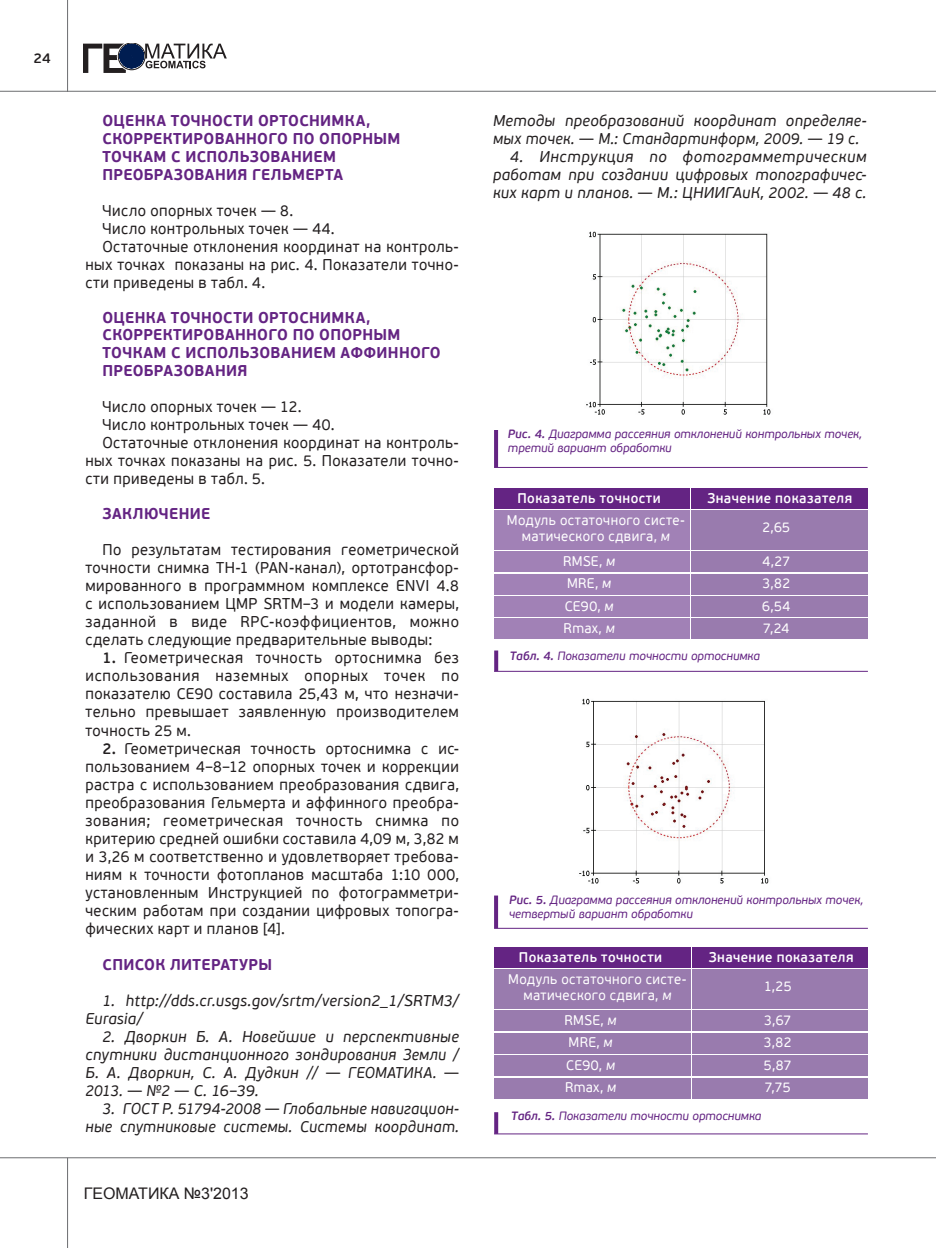
<style>
.page{position:relative;width:936px;height:1248px;background:#fff}
.page>*{position:absolute;margin:0;border:0;box-sizing:border-box;transform-origin:0 0}
.t1{font:16px "Arial";color:#231f20}
.tekst{font:15.6px/18px "PF Beau Sans Pro";letter-spacing:.03em;color:#231f20;text-align:justify;scale:.95 1}
.tekst-2{font:italic 15.6px/18px "PF Beau Sans Pro";letter-spacing:.025em;color:#231f20}
.tekst-3{font:700 15.6px "PF Beau Sans Pro";letter-spacing:.02em;color:#642483;scale:.95 1}
.tekst-4{font:italic 15.6px/18px "PF Beau Sans Pro";letter-spacing:.025em;color:#231f20;text-align:right;scale:.96 1}
.tekst-5{font:14px/16px "PF Beau Sans Pro";letter-spacing:.03em;color:#fff;text-align:center;scale:.95 1}
.tekst-6{font:600 14px "PF Beau Sans Pro";letter-spacing:.035em;color:#fff;scale:.95 1}
.t2{font:600 14px "PF Beau Sans Pro";color:#231f20}
.t3{font:italic 12px/14px "PF Beau Sans Pro";color:#642483}
.s1{font-weight:600}
.s2{font-style:normal}
.s3{font-style:italic}
</style>
<div class="page">
<hr style="left:0;top:91px;width:935px;height:1px;background:#6c6d70">
<hr style="left:0;top:1157px;width:935px;height:1px;background:#6c6d70">
<hr style="left:67px;top:0;width:1px;height:92px;background:#6c6d70">
<hr style="left:67px;top:1157px;width:1px;height:90px;background:#6c6d70">
<svg style="left:84px;top:44px;width:143px;height:29px"></svg>
<div style="left:120px;top:44px;width:23px;height:24px;border:1px solid #001d51;border-radius:50%"></div>
<img style="left:586px;top:231px;width:185px;height:184px">
<hr style="left:494px;top:467px;width:373px;height:1px;background:#642483">
<svg style="left:494px;top:430px;width:4px;height:37px"></svg>
<div style="left:494px;top:488px;width:195px;height:20px;background:#642483"></div>
<div style="left:494px;top:510px;width:195px;height:39px;background:#a181b6"></div>
<div style="left:494px;top:551px;width:195px;height:21px;background:#a181b6"></div>
<div style="left:494px;top:596px;width:195px;height:20px;background:#a181b6"></div>
<div style="left:494px;top:574px;width:195px;height:20px;background:#a181b6"></div>
<div style="left:494px;top:618px;width:195px;height:21px;background:#a181b6"></div>
<div style="left:691px;top:488px;width:176px;height:20px;background:#642483"></div>
<div style="left:691px;top:510px;width:176px;height:39px;background:#997bae"></div>
<div style="left:691px;top:551px;width:176px;height:21px;background:#997bae"></div>
<div style="left:691px;top:596px;width:176px;height:20px;background:#997bae"></div>
<div style="left:691px;top:574px;width:176px;height:20px;background:#997bae"></div>
<div style="left:691px;top:618px;width:176px;height:21px;background:#997bae"></div>
<hr style="left:494px;top:670px;width:373px;height:1px;background:#642483">
<svg style="left:494px;top:650px;width:4px;height:21px"></svg>
<img style="left:579px;top:698px;width:190px;height:186px">
<hr style="left:494px;top:927px;width:373px;height:1px;background:#642483">
<svg style="left:494px;top:895px;width:4px;height:33px"></svg>
<div style="left:494px;top:947px;width:196px;height:20px;background:#642483"></div>
<div style="left:494px;top:969px;width:196px;height:39px;background:#997bae"></div>
<div style="left:494px;top:1010px;width:196px;height:21px;background:#997bae"></div>
<div style="left:494px;top:1055px;width:196px;height:20px;background:#997bae"></div>
<div style="left:494px;top:1033px;width:196px;height:20px;background:#997bae"></div>
<div style="left:494px;top:1077px;width:196px;height:21px;background:#997bae"></div>
<div style="left:692px;top:947px;width:175px;height:20px;background:#642483"></div>
<div style="left:692px;top:969px;width:175px;height:39px;background:#997bae"></div>
<div style="left:692px;top:1010px;width:175px;height:21px;background:#997bae"></div>
<div style="left:692px;top:1055px;width:175px;height:20px;background:#997bae"></div>
<div style="left:692px;top:1033px;width:175px;height:20px;background:#997bae"></div>
<div style="left:692px;top:1077px;width:175px;height:21px;background:#997bae"></div>
<hr style="left:494px;top:1133px;width:373px;height:1px;background:#642483">
<svg style="left:494px;top:1112px;width:4px;height:21px"></svg>
<p class="t2" style="left:34px;top:50px;width:19px">24</p>
<p class="tekst-3" style="left:102px;top:111px;width:283px">ОЦЕНКА ТОЧНОСТИ ОРТОСНИМКА,</p>
<p class="tekst-3" style="left:102px;top:129px;width:315px">СКОРРЕКТИРОВАННОГО ПО ОПОРНЫМ</p>
<p class="tekst-3" style="left:102px;top:146px;width:247px">ТОЧКАМ С ИСПОЛЬЗОВАНИЕМ</p>
<p class="tekst-3" style="left:102px;top:164px;width:255px">ПРЕОБРАЗОВАНИЯ ГЕЛЬМЕРТА</p>
<p class="tekst" style="left:102px;top:201px;width:202px">Число опорных точек — 8.</p>
<p class="tekst" style="left:102px;top:219px;width:246px">Число контрольных точек — 44.</p>
<p class="tekst" style="left:85px;top:237px;width:394px;text-indent:17px">Остаточные отклонения координат на контроль&shy;ных точках показаны на рис. 4. Показатели точно&shy;сти приведены в табл. 4.</p>
<p class="tekst-3" style="left:102px;top:308px;width:283px">ОЦЕНКА ТОЧНОСТИ ОРТОСНИМКА,</p>
<p class="tekst-3" style="left:102px;top:325px;width:315px">СКОРРЕКТИРОВАННОГО ПО ОПОРНЫМ</p>
<p class="tekst-3" style="left:102px;top:343px;width:357px">ТОЧКАМ С ИСПОЛЬЗОВАНИЕМ АФФИННОГО</p>
<p class="tekst-3" style="left:102px;top:360px;width:154px">ПРЕОБРАЗОВАНИЯ</p>
<p class="tekst" style="left:102px;top:397px;width:211px">Число опорных точек — 12.</p>
<p class="tekst" style="left:102px;top:415px;width:246px">Число контрольных точек — 40.</p>
<p class="tekst" style="left:85px;top:433px;width:394px;text-indent:17px">Остаточные отклонения координат на контроль&shy;ных точках показаны на рис. 5. Показатели точно&shy;сти приведены в табл. 5.</p>
<p class="tekst-3" style="left:102px;top:504px;width:115px">ЗАКЛЮЧЕНИЕ</p>
<p class="tekst" style="left:85px;top:541px;width:394px;text-indent:17px">По результатам тестирования геометрической точности снимка TH-1 (PAN-канал), ортотрансфор&shy;мированного в программном комплексе ENVI 4.8 с использованием ЦМР SRTM–3 и модели камеры, заданной в виде RPC-коэффициентов, можно сделать следующие предварительные выводы:</p>
<p class="tekst" style="left:85px;top:649px;width:394px;text-indent:17px"><span class="s1">1.</span> Геометрическая точность ортоснимка без использования наземных опорных точек по показателю CE90 составила 25,43 м, что незначи&shy;тельно превышает заявленную производителем точность 25 м.</p>
<p class="tekst" style="left:85px;top:739px;width:395px;text-indent:17px"><span class="s1">2.</span> Геометрическая точность ортоснимка с ис&shy;пользованием 4–8–12 опорных точек и коррекции растра с использованием преобразования сдвига, преобразования Гельмерта и аффинного преобра&shy;зования; геометрическая точность снимка по критерию средней ошибки составила 4,09 м, 3,82 м и 3,26 м соответственно и удовлетворяет требова&shy;ниям к точности фотопланов масштаба 1:10 000, установленным Инструкцией по фотограмметри&shy;ческим работам при создании цифровых топогра&shy;фических карт и планов [4].</p>
<p class="tekst-3" style="left:102px;top:954px;width:180px">СПИСОК ЛИТЕРАТУРЫ</p>
<p class="tekst-2" style="left:85px;top:991px;width:375px;text-indent:17px">1. http://dds.cr.usgs.gov/srtm/version2_1/SRTM3/<br>Eurasia/</p>
<p class="tekst-2" style="left:85px;top:1027px;width:375px;text-align:justify;text-indent:17px">2. Дворкин Б. А. Новейшие и перспективные спутники дистанционного зондирования Земли / Б. А. Дворкин, С. А. Дудкин // <span class="s2">—</span> ГЕОМАТИКА. <span class="s2">— </span>2013. <span class="s2">—</span> №2 <span class="s2">—</span> С. 16–39.</p>
<p class="tekst-4" style="left:85px;top:1099px;width:390px">3. ГОСТ Р. 51794-2008 ― Глобальные навигацион&shy;ные спутниковые системы. Системы координат.</p>
<p class="t1" style="left:84px;top:1182px;width:166px">ГЕОМАТИКА №3'2013</p>
<p class="tekst-2" style="left:493px;top:112px;width:375px">Методы преобразований координат определяе&shy;мых точек. <span class="s2">—</span> М.: Стандартинформ, 2009. <span class="s2">—</span> 19 с.</p>
<p class="tekst-2" style="left:493px;top:148px;width:375px;text-align:justify;text-indent:17px">4. Инструкция по фотограмметрическим работам при создании цифровых топографичес&shy;ких карт и планов. <span class="s2">—</span> М.: ЦНИИГАиК, 2002. <span class="s2">—</span> 48 с.</p>
<p class="t3" style="left:508px;top:427px;width:355px"><span class="s1">Рис. 4.</span> Диаграмма рассеяния отклонений контрольных точек, третий вариант обработки</p>
<p class="tekst-6" style="left:707px;top:489px;width:154px">Значение показателя</p>
<p class="tekst-5" style="left:762px;top:519px;width:30px">2,65</p>
<p class="tekst-5" style="left:762px;top:553px;width:31px">4,27</p>
<p class="tekst-5" style="left:762px;top:598px;width:31px">6,54</p>
<p class="tekst-6" style="left:517px;top:489px;width:152px">Показатель точности</p>
<p class="tekst-5" style="left:507px;top:512px;width:189px">Модуль остаточного систе&shy;матического сдвига, <span class="s3">м</span></p>
<p class="tekst-5" style="left:563px;top:553px;width:56px">RMSE, <span class="s3">м</span></p>
<p class="tekst-5" style="left:564px;top:598px;width:53px">CE90, <span class="s3">м</span></p>
<p class="tekst-5" style="left:567px;top:575px;width:48px">MRE, <span class="s3">м</span></p>
<p class="tekst-5" style="left:563px;top:620px;width:55px">Rmax, <span class="s3">м</span></p>
<p class="tekst-5" style="left:762px;top:575px;width:31px">3,82</p>
<p class="tekst-5" style="left:763px;top:620px;width:29px">7,24</p>
<p class="t3" style="left:509px;top:648px;width:252px"><span class="s1">Табл. 4.</span> Показатели точности ортоснимка</p>
<p class="t3" style="left:509px;top:893px;width:355px"><span class="s1">Рис. 5.</span> Диаграмма рассеяния отклонений контрольных точек, четвертый вариант обработки</p>
<p class="tekst-6" style="left:708px;top:948px;width:154px">Значение показателя</p>
<p class="tekst-5" style="left:764px;top:978px;width:30px">1,25</p>
<p class="tekst-5" style="left:764px;top:1012px;width:30px">3,67</p>
<p class="tekst-5" style="left:763px;top:1057px;width:31px">5,87</p>
<p class="tekst-6" style="left:519px;top:948px;width:152px">Показатель точности</p>
<p class="tekst-5" style="left:508px;top:971px;width:189px">Модуль остаточного систе&shy;матического сдвига, <span class="s3">м</span></p>
<p class="tekst-5" style="left:564px;top:1012px;width:56px">RMSE, <span class="s3">м</span></p>
<p class="tekst-5" style="left:566px;top:1057px;width:53px">CE90, <span class="s3">м</span></p>
<p class="tekst-5" style="left:568px;top:1034px;width:48px">MRE, <span class="s3">м</span></p>
<p class="tekst-5" style="left:565px;top:1079px;width:55px">Rmax, <span class="s3">м</span></p>
<p class="tekst-5" style="left:763px;top:1034px;width:31px">3,82</p>
<p class="tekst-5" style="left:764px;top:1079px;width:29px">7,75</p>
<p class="t3" style="left:511px;top:1109px;width:252px"><span class="s1">Табл. 5.</span> Показатели точности ортоснимка</p>
</div>
